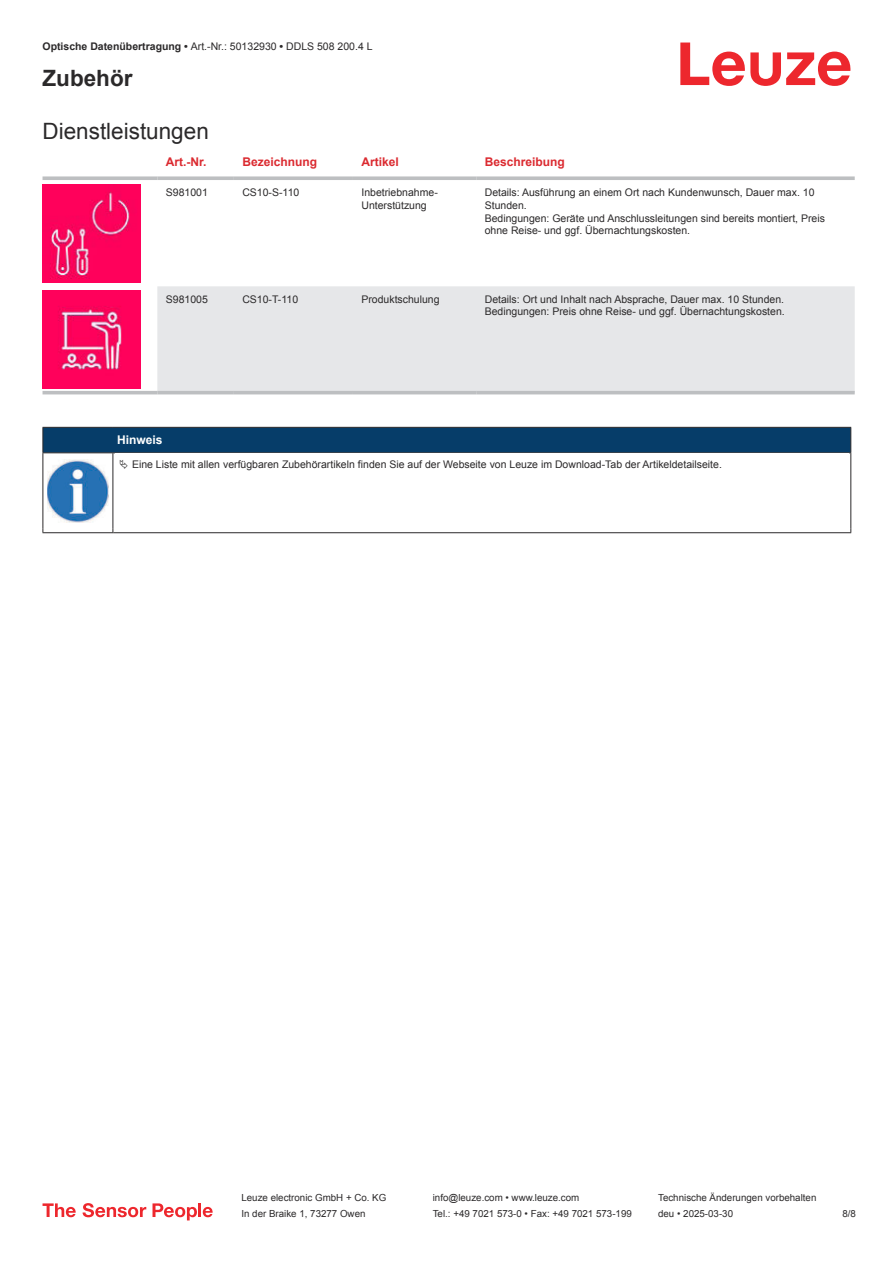
<style>
.page{position:relative;width:893px;height:1263px;background:#fff}
.page>*{position:absolute;margin:0;border:0;box-sizing:border-box;transform-origin:0 0}
.t1{font:22.5px "Arial";color:#2b292a}
.t2{font:700 22.5px "Arial";color:#2b292a}
.t3{font:700 12px "Arial";color:#db2a30}
.t4{font:700 12px "Arial";color:#fff}
.t5{font:10.5px/12.6px "Arial";color:#2b292a}
.t6{font:9.75px "Arial";color:#2b292a}
.s1{font-weight:700}
</style>
<div class="page">
<svg style="left:680px;top:43px;width:170px;height:43px"></svg>
<svg style="left:43px;top:184px;width:812px;height:211px"></svg>
<div style="left:157px;top:286px;width:698px;height:105px;background:#e6e7e9"></div>
<svg style="left:43px;top:176px;width:114px;height:4px"></svg>
<svg style="left:157px;top:176px;width:77px;height:4px"></svg>
<svg style="left:234px;top:176px;width:119px;height:4px"></svg>
<svg style="left:353px;top:176px;width:123px;height:4px"></svg>
<svg style="left:476px;top:176px;width:379px;height:4px;background:#c4c6c8"></svg>
<hr style="left:43px;top:391px;width:114px;height:3px;background:#bdbfc1">
<hr style="left:157px;top:391px;width:77px;height:3px;background:#bdbfc1">
<hr style="left:234px;top:391px;width:119px;height:3px;background:#bdbfc1">
<hr style="left:353px;top:391px;width:123px;height:3px;background:#bdbfc1">
<hr style="left:476px;top:391px;width:379px;height:3px;background:#bdbfc1">
<img style="left:43px;top:184px;width:97px;height:98px">
<img style="left:43px;top:291px;width:97px;height:97px">
<div style="left:43px;top:427px;width:808px;height:26px;background:#063d69"></div>
<hr style="left:113px;top:452px;width:738px;height:1px;background:#2b292a">
<hr style="left:43px;top:453px;width:1px;height:75px;background:#2b292a">
<hr style="left:113px;top:453px;width:1px;height:75px;background:#2b292a">
<hr style="left:850px;top:453px;width:1px;height:75px;background:#2b292a">
<hr style="left:43px;top:532px;width:70px;height:1px;background:#2b292a">
<hr style="left:113px;top:532px;width:738px;height:1px;background:#2b292a">
<img style="left:47px;top:459px;width:61px;height:63px">
<svg style="left:43px;top:1203px;width:33px;height:14px"></svg>
<svg style="left:83px;top:1203px;width:63px;height:14px"></svg>
<svg style="left:153px;top:1203px;width:44px;height:17px"></svg>
<hr style="left:198px;top:1203px;width:3px;height:14px;background:#ed272d">
<svg style="left:203px;top:1207px;width:10px;height:10px"></svg>
<p class="t5" style="left:43px;top:41px;width:332px"><span class="s1">Optische Datenübertragung •</span> Art.-Nr.: 50132930 <span class="s1">•</span> DDLS 508 200.4 L</p>
<h1 class="t2" style="left:43px;top:70px;width:92px">Zubehör</h1>
<h1 class="t1" style="left:43px;top:123px;width:168px">Dienstleistungen</h1>
<p class="t3" style="left:166px;top:157px;width:42px">Art.-Nr.</p>
<p class="t3" style="left:242px;top:157px;width:76px">Bezeichnung</p>
<p class="t3" style="left:361px;top:157px;width:39px">Artikel</p>
<p class="t3" style="left:485px;top:157px;width:82px">Beschreibung</p>
<p class="t5" style="left:166px;top:187px;width:44px">S981001</p>
<p class="t5" style="left:242px;top:187px;width:58px">CS10-S-110</p>
<p class="t5" style="left:361px;top:187px;width:78px">Inbetriebnahme-<br>Unterstützung</p>
<p class="t5" style="left:485px;top:187px;width:342px">Details: Ausführung an einem Ort nach Kundenwunsch, Dauer max. 10<br>Stunden.<br>Bedingungen: Geräte und Anschlussleitungen sind bereits montiert, Preis ohne Reise- und ggf. Übernachtungskosten.</p>
<p class="t5" style="left:166px;top:294px;width:44px">S981005</p>
<p class="t5" style="left:242px;top:294px;width:57px">CS10-T-110</p>
<p class="t5" style="left:361px;top:294px;width:80px">Produktschulung</p>
<p class="t5" style="left:485px;top:294px;width:301px">Details: Ort und Inhalt nach Absprache, Dauer max. 10 Stunden.<br>Bedingungen: Preis ohne Reise- und ggf. Übernachtungskosten.</p>
<p class="t4" style="left:117px;top:435px;width:47px">Hinweis</p>
<p class="t5" style="left:132px;top:459px;width:591px">Eine Liste mit allen verfügbaren Zubehörartikeln finden Sie auf der Webseite von Leuze im Download-Tab der Artikeldetailseite.</p>
<p class="t6" style="left:241px;top:1194px;width:146px">Leuze electronic GmbH + Co. KG</p>
<p class="t6" style="left:433px;top:1194px;width:148px">info@leuze.com • www.leuze.com</p>
<p class="t6" style="left:658px;top:1194px;width:160px">Technische Änderungen vorbehalten</p>
<p class="t6" style="left:241px;top:1210px;width:126px">In der Braike 1, 73277 Owen</p>
<p class="t6" style="left:433px;top:1210px;width:201px">Tel.: +49 7021 573-0 • Fax: +49 7021 573-199</p>
<p class="t6" style="left:658px;top:1210px;width:76px">deu • 2025-03-30</p>
<p class="t6" style="left:842px;top:1210px;width:15px">8 /8</p>
</div>
